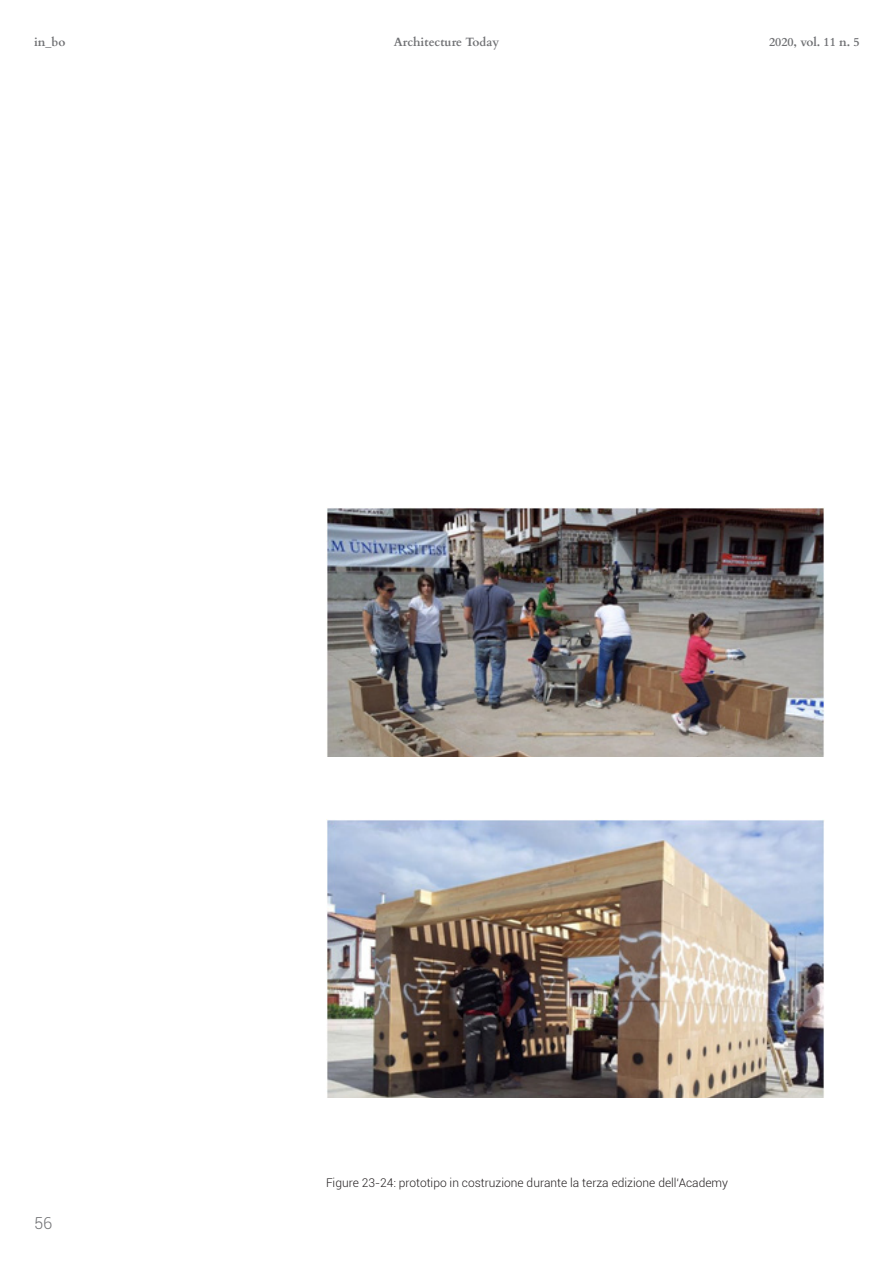
<style>
.page{position:relative;width:893px;height:1263px;background:#fff}
.page>*{position:absolute;margin:0;border:0;box-sizing:border-box;transform-origin:0 0}
.t1{font:300 16.5px "Roboto";color:#6f7073}
.t2{font:300 12px "Roboto";color:#231f20}
.t3{font:700 12px "Cardo";color:#6f7073}
</style>
<div class="page">
<img style="left:327px;top:820px;width:497px;height:277px">
<img style="left:327px;top:507px;width:497px;height:249px">
<p class="t3" style="left:34px;top:32px;width:33px">in_bo</p>
<p class="t3" style="left:394px;top:32px;width:107px">Architecture Today</p>
<p class="t3" style="left:769px;top:32px;width:92px">2020, vol. 11 n. 5</p>
<h1 class="t1" style="left:34px;top:1212px;width:20px">56</h1>
<p class="t2" style="left:326px;top:1174px;width:404px">Figure 23-24: prototipo in costruzione durante la terza edizione dell‘Academy</p>
</div>
